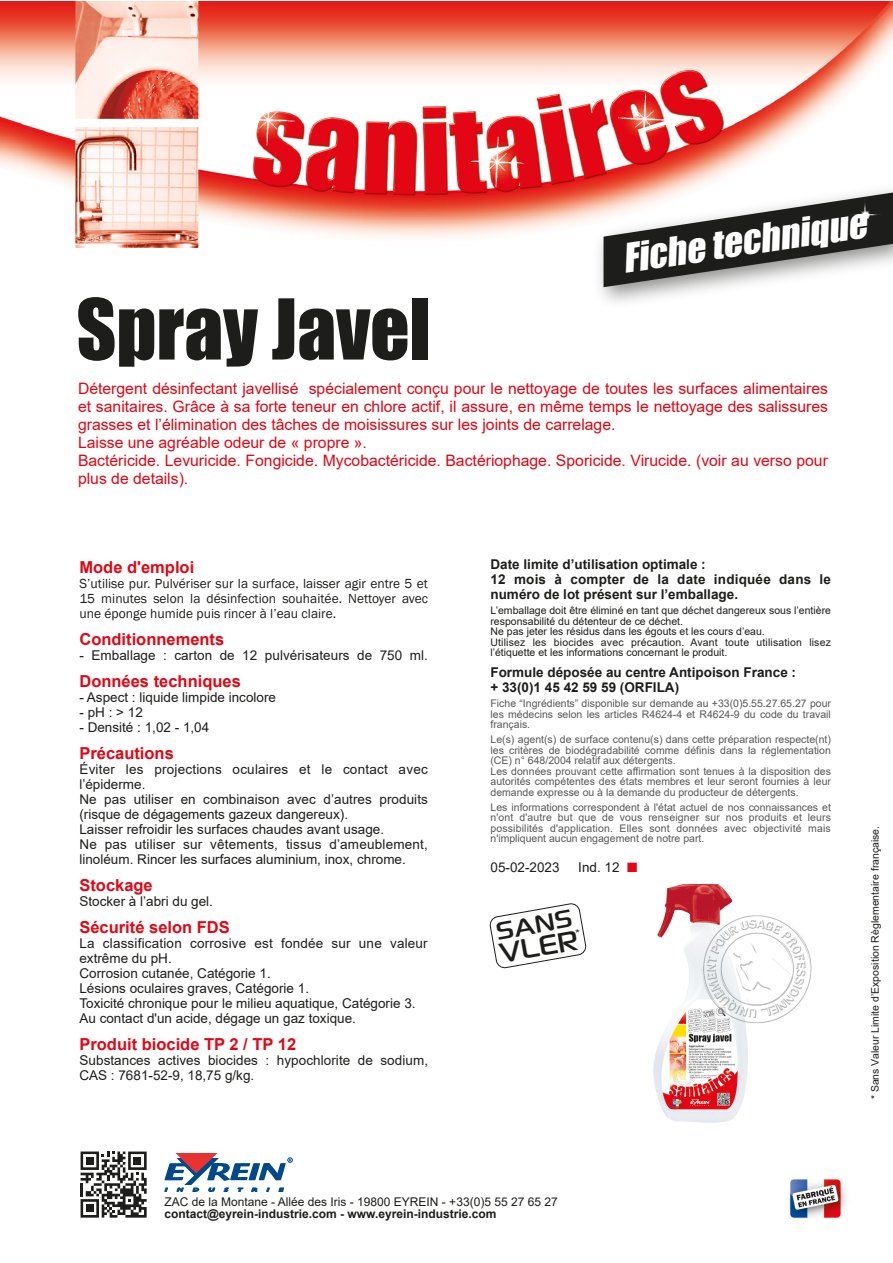
<style>
.page{position:relative;width:893px;height:1263px;background:#fff}
.page>*{position:absolute;margin:0;border:0;box-sizing:border-box;transform-origin:0 0}
.t1{font:77.4px "Impact";color:#1d1d1b}
.t2{font:39.75px "Sony Sketch EF";color:#1d1d1b;scale:.93 1}
.t3{font:italic 36.9px "Impact";color:#fff}
.t4{font:34.95px "Sony Sketch EF";color:#1d1d1b}
.t5{font:700 16.5px "Arial";color:#e30614}
.t6{font:15.75px/18px "Arial";color:#e30614}
.t7{font:13.5px/15px "Arial";color:#1d1d1b}
.t8{font:700 13.5px/15px "Arial";color:#1d1d1b}
.t9{font:13.5px/15px "Franklin Gothic";color:#1d1d1b;text-align:justify}
.t10{font:12px "Arial";color:#1d1d1b}
.t11{font:700 12px "Arial";color:#1d1d1b}
.t12{font:10.5px/10.5px "Arial";color:#575756;text-align:justify}
.t13{font:10.5px/10.5px "Arial";color:#1d1d1b}
.s1{color:#e30614}
</style>
<div class="page">
<img style="left:0;top:1px;width:893px;height:1217px">
<svg style="left:78px;top:1149px;width:71px;height:69px"></svg>
<svg style="left:81px;top:1151px;width:66px;height:66px"></svg>
<div style="left:133px;top:1157px;width:8px;height:7px;background:#1d1d1b"></div>
<div style="left:86px;top:1204px;width:8px;height:8px;background:#1d1d1b"></div>
<div style="left:86px;top:1157px;width:8px;height:7px;background:#1d1d1b"></div>
<img style="left:587px;top:176px;width:306px;height:141px">
<svg style="left:603px;top:192px;width:290px;height:95px"></svg>
<svg style="left:165px;top:1153px;width:127px;height:38px"></svg>
<img style="left:649px;top:884px;width:99px;height:245px">
<img style="left:698px;top:913px;width:118px;height:114px">
<svg style="left:490px;top:902px;width:96px;height:67px"></svg>
<h3 class="t3" style="left:618px;top:230px;width:248px;rotate:-8deg">Fiche technique</h3>
<h1 class="t1" style="left:76px;top:269px;width:356px">Spray Javel</h1>
<p class="t6" style="left:78px;top:379px;width:751px">Détergent désinfectant javellisé spécialement conçu pour le nettoyage de toutes les surfaces alimentaires et sanitaires. Grâce à sa forte teneur en chlore actif, il assure, en même temps le nettoyage des salissures grasses et l’élimination des tâches de moisissures sur les joints de carrelage.<br>Laisse une agréable odeur de « propre ».<br>Bactéricide. Levuricide. Fongicide. Mycobactéricide. Bactériophage. Sporicide. Virucide. (voir au verso pour plus de details).</p>
<p class="t5" style="left:79px;top:555px;width:116px">Mode d'emploi</p>
<p class="t9" style="left:79px;top:576px;width:350px">S’utilise pur. Pulvériser sur la surface, laisser agir entre 5 et 15 minutes selon la désinfection souhaitée. Nettoyer avec une éponge humide puis rincer à l’eau claire.</p>
<p class="t5" style="left:79px;top:627px;width:146px">Conditionnements</p>
<p class="t7" style="left:79px;top:647px;width:350px">- Emballage : carton de 12 pulvérisateurs de 750 ml.</p>
<p class="t5" style="left:79px;top:669px;width:163px">Données techniques</p>
<p class="t7" style="left:79px;top:689px;width:198px">- Aspect : liquide limpide incolore</p>
<p class="t7" style="left:79px;top:704px;width:65px">- pH : &gt; 12</p>
<p class="t7" style="left:79px;top:719px;width:131px">- Densité : 1,02 - 1,04</p>
<p class="t5" style="left:79px;top:741px;width:96px">Précautions</p>
<p class="t7" style="left:79px;top:761px;width:350px">Éviter les projections oculaires et le contact avec l’épiderme.<br>Ne pas utiliser en combinaison avec d’autres produits (risque de dégagements gazeux dangereux).<br>Laisser refroidir les surfaces chaudes avant usage.<br>Ne pas utiliser sur vêtements, tissus d’ameublement, linoléum. Rincer les surfaces aluminium, inox, chrome.</p>
<p class="t5" style="left:79px;top:873px;width:75px">Stockage</p>
<p class="t7" style="left:79px;top:893px;width:135px">Stocker à l’abri du gel.</p>
<p class="t5" style="left:79px;top:915px;width:152px">Sécurité selon FDS</p>
<p class="t7" style="left:79px;top:935px;width:350px">La classification corrosive est fondée sur une valeur extrême du pH.<br>Corrosion cutanée, Catégorie 1.<br>Lésions oculaires graves, Catégorie 1.<br>Toxicité chronique pour le milieu aquatique, Catégorie 3.<br>Au contact d'un acide, dégage un gaz toxique.</p>
<p class="t5" style="left:79px;top:1032px;width:218px">Produit biocide TP 2 / TP 12</p>
<p class="t7" style="left:79px;top:1052px;width:350px">Substances actives biocides : hypochlorite de sodium,<br>CAS : 7681-52-9, 18,75 g/kg.</p>
<p class="t8" style="left:490px;top:557px;width:342px">Date limite d’utilisation optimale :<br>12 mois à compter de la date indiquée dans le numéro de lot présent sur l’emballage.</p>
<p class="t13" style="left:490px;top:605px;width:342px">L’emballage doit être éliminé en tant que déchet dangereux sous l’entière responsabilité du détenteur de ce déchet.<br>Ne pas jeter les résidus dans les égouts et les cours d’eau.<br>Utilisez les biocides avec précaution. Avant toute utilisation lisez l’étiquette et les informations concernant le produit.</p>
<p class="t8" style="left:490px;top:665px;width:307px">Formule déposée au centre Antipoison France : + 33(0)1 45 42 59 59 (ORFILA)</p>
<p class="t12" style="left:490px;top:698px;width:342px">Fiche “Ingrédients” disponible sur demande au +33(0)5.55.27.65.27 pour les médecins selon les articles R4624-4 et R4624-9 du code du travail français.</p>
<p class="t12" style="left:490px;top:734px;width:342px;text-align:left">Le(s) agent(s) de surface contenu(s) dans cette préparation respecte(nt) les critères de biodégradabilité comme définis dans la réglementation (CE) n° 648/2004 relatif aux détergents.<br>Les données prouvant cette affirmation sont tenues à la disposition des autorités compétentes des états membres et leur seront fournies à leur demande expresse ou à la demande du producteur de détergents.</p>
<p class="t12" style="left:490px;top:802px;width:342px">Les informations correspondent à l'état actuel de nos connaissances et n'ont d'autre but que de vous renseigner sur nos produits et leurs possibilités d'application. Elles sont données avec objectivité mais n'impliquent aucun engagement de notre part.</p>
<p class="t7" style="left:490px;top:860px;width:71px">05-02-2023</p>
<p class="t7" style="left:578px;top:860px;width:61px">Ind. 12 <span class="s1">■</span></p>
<h3 class="t4" style="left:493px;top:912px;width:79px;rotate:-10deg">SANS</h3>
<h2 class="t2" style="left:496px;top:931px;width:87px;rotate:-10deg">VLER</h2>
<p class="t10" style="left:165px;top:1194px;width:395px">ZAC de la Montane - Allée des Iris - 19800 EYREIN - +33(0)5 55 27 65 27</p>
<p class="t11" style="left:165px;top:1205px;width:333px">contact@eyrein-industrie.com - www.eyrein-industrie.com</p>
<p class="t13" style="left:870px;top:1099px;width:275px;rotate:-90deg">* Sans Valeur Limite d’Exposition Règlementaire française.</p>
</div>
